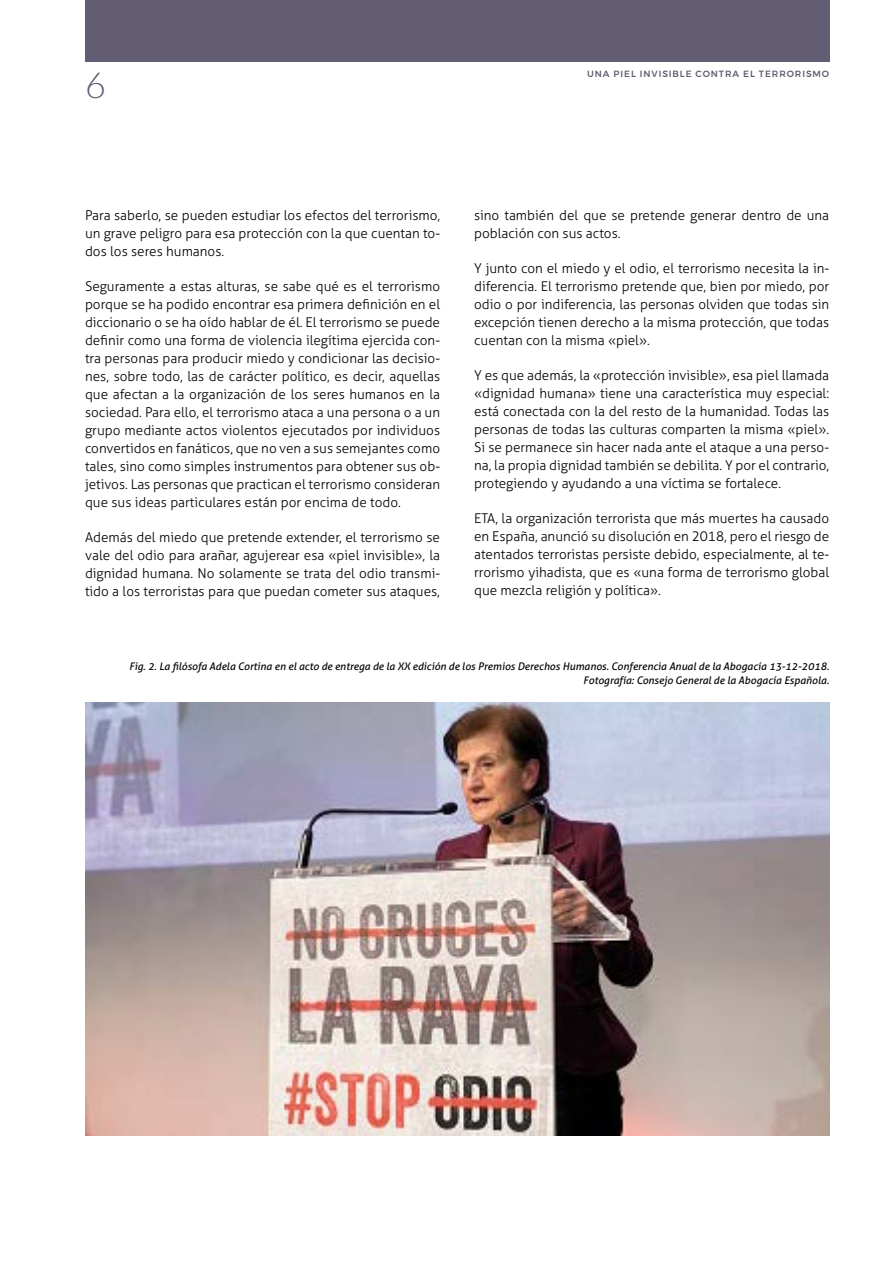
<style>
.page{position:relative;width:893px;height:1263px;background:#fff}
.page>*{position:absolute;margin:0;border:0;box-sizing:border-box;transform-origin:0 0}
.t1{font:300 36px "Lato";color:#625d73}
.credit_text{font:300 13.5px/18px "Aller";color:#000;text-align:justify}
.credit_text-2{font:italic 10.5px/14.1px "Aller";color:#000;text-align:right}
.t2{font:500 9px "Montserrat";letter-spacing:.1em;color:#625d73}
</style>
<div class="page">
<div style="left:85px;top:0;width:744px;height:62px;background:#625d73"></div>
<img style="left:85px;top:702px;width:744px;height:433px">
<h1 class="t1" style="left:85px;top:66px;width:22px">6</h1>
<p class="t2" style="left:587px;top:66px;width:244px">UNA PIEL INVISIBLE CONTRA EL TERRORISMO</p>
<p class="credit_text" style="left:85px;top:206px;width:357px">Para saberlo, se pueden estudiar los efectos del terrorismo, un grave peligro para esa protección con la que cuentan to&shy;dos los seres humanos.</p>
<p class="credit_text" style="left:85px;top:277px;width:357px">Seguramente a estas alturas, se sabe qué es el terrorismo porque se ha podido encontrar esa primera definición en el diccionario o se ha oído hablar de él. El terrorismo se puede definir como una forma de violencia ilegítima ejercida con&shy;tra personas para producir miedo y condicionar las decisio&shy;nes, sobre todo, las de carácter político, es decir, aquellas que afectan a la organización de los seres humanos en la sociedad. Para ello, el terrorismo ataca a una persona o a un grupo mediante actos violentos ejecutados por individuos convertidos en fanáticos, que no ven a sus semejantes como tales, sino como simples instrumentos para obtener sus ob&shy;jetivos. Las personas que practican el terrorismo consideran que sus ideas particulares están por encima de todo.</p>
<p class="credit_text" style="left:85px;top:528px;width:357px">Además del miedo que pretende extender, el terrorismo se vale del odio para arañar, agujerear esa «piel invisible», la dignidad humana. No solamente se trata del odio transmi&shy;tido a los terroristas para que puedan cometer sus ataques,</p>
<p class="credit_text" style="left:474px;top:206px;width:357px">sino también del que se pretende generar dentro de una población con sus actos.</p>
<p class="credit_text" style="left:474px;top:259px;width:357px">Y junto con el miedo y el odio, el terrorismo necesita la in&shy;diferencia. El terrorismo pretende que, bien por miedo, por odio o por indiferencia, las personas olviden que todas sin excepción tienen derecho a la misma protección, que todas cuentan con la misma «piel».</p>
<p class="credit_text" style="left:474px;top:366px;width:357px">Y es que además, la «protección invisible», esa piel llamada «dignidad humana» tiene una característica muy especial: está conectada con la del resto de la humanidad. Todas las personas de todas las culturas comparten la misma «piel».<br>Si se permanece sin hacer nada ante el ataque a una perso&shy;na, la propia dignidad también se debilita. Y por el contrario, protegiendo y ayudando a una víctima se fortalece.</p>
<p class="credit_text" style="left:474px;top:509px;width:357px">ETA, la organización terrorista que más muertes ha causado en España, anunció su disolución en 2018, pero el riesgo de atentados terroristas persiste debido, especialmente, al te&shy;rrorismo yihadista, que es «una forma de terrorismo global que mezcla religión y política».</p>
<p class="credit_text-2" style="left:129px;top:659px;width:701px">Fig. 2. La filósofa Adela Cortina en el acto de entrega de la XX edición de los Premios Derechos Humanos. Conferencia Anual de la Abogacía 13-12-2018.<br>Fotografía: Consejo General de la Abogacía Española.</p>
</div>
